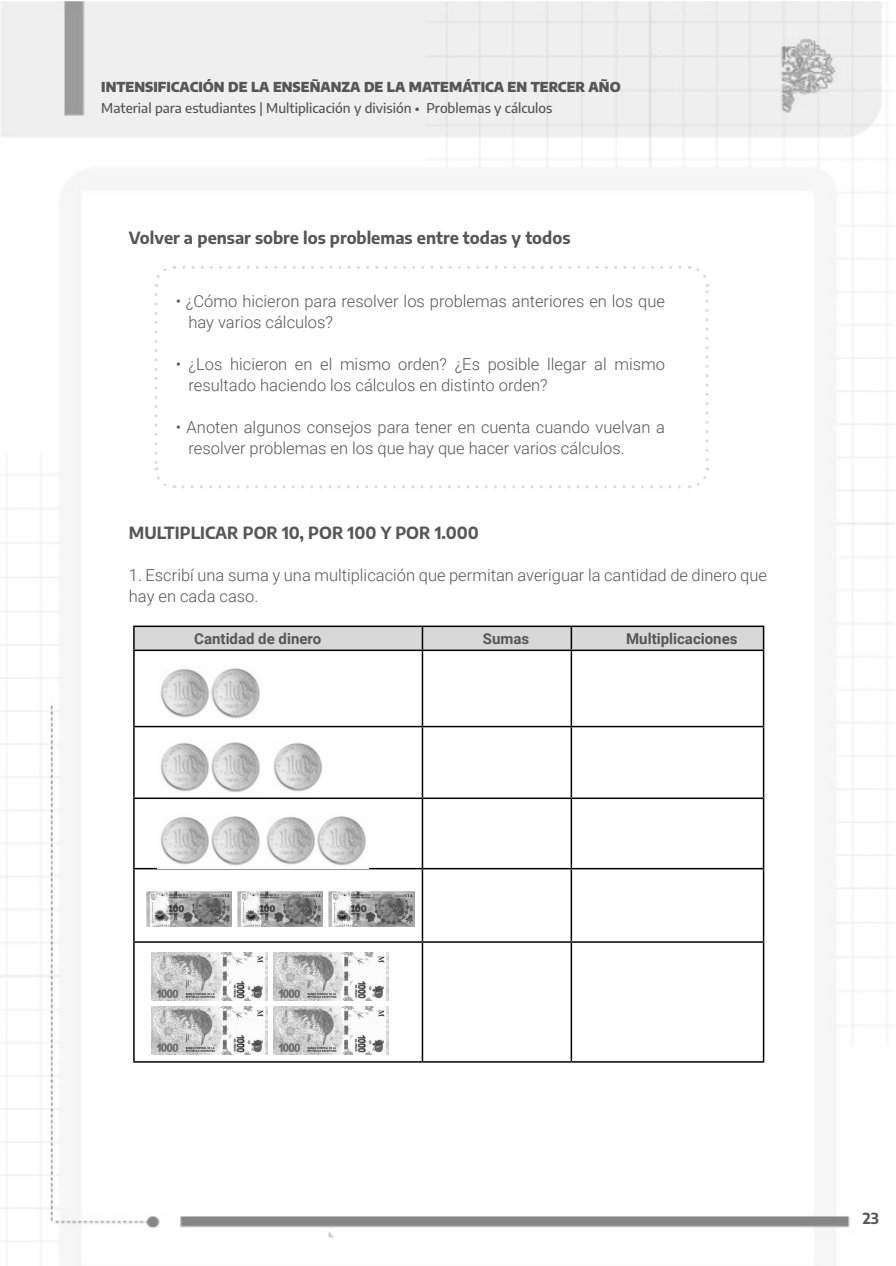
<style>
.page{position:relative;width:896px;height:1266px;background:#fff}
.page>*{position:absolute;margin:0;border:0;box-sizing:border-box;transform-origin:0 0}
.recuedros{font:300 16.5px/21px "Roboto";color:#565656}
.Título_2{font:300 16.5px/21px "Roboto";color:#565656}
.Título_2-2{font:700 16.5px "Encode Sans";color:#565656}
.List_Paragraph{font:700 15px "Roboto";color:#565656}
.t1{font:700 15px "Encode Sans";color:#565656}
.t2{font:500 13.5px "Encode Sans";color:#565656}
.t3{font:900 13.5px "Encode Sans";color:#565656}
</style>
<div class="page">
<img style="left:1px;top:1px;width:893px;height:1242px">
<div style="left:135px;top:627px;width:627px;height:22px;background:#d8d8d8"></div>
<hr style="left:133px;top:625px;width:289px;height:2px;background:#000">
<hr style="left:133px;top:627px;width:2px;height:22px;background:#000">
<hr style="left:422px;top:625px;width:149px;height:2px;background:#000">
<hr style="left:421px;top:627px;width:2px;height:22px;background:#000">
<hr style="left:571px;top:625px;width:193px;height:2px;background:#000">
<hr style="left:570px;top:627px;width:2px;height:22px;background:#000">
<hr style="left:762px;top:627px;width:2px;height:22px;background:#000">
<hr style="left:133px;top:649px;width:289px;height:2px;background:#000">
<hr style="left:133px;top:651px;width:2px;height:74px;background:#000">
<hr style="left:422px;top:649px;width:149px;height:2px;background:#000">
<hr style="left:421px;top:651px;width:2px;height:74px;background:#000">
<hr style="left:571px;top:649px;width:193px;height:2px;background:#000">
<hr style="left:570px;top:651px;width:2px;height:74px;background:#000">
<hr style="left:762px;top:651px;width:2px;height:74px;background:#000">
<hr style="left:133px;top:725px;width:289px;height:2px;background:#000">
<hr style="left:133px;top:727px;width:2px;height:70px;background:#000">
<hr style="left:422px;top:725px;width:149px;height:2px;background:#000">
<hr style="left:421px;top:727px;width:2px;height:70px;background:#000">
<hr style="left:571px;top:725px;width:193px;height:2px;background:#000">
<hr style="left:570px;top:727px;width:2px;height:70px;background:#000">
<hr style="left:762px;top:727px;width:2px;height:70px;background:#000">
<hr style="left:133px;top:797px;width:289px;height:2px;background:#000">
<hr style="left:133px;top:799px;width:2px;height:68px;background:#000">
<hr style="left:422px;top:797px;width:149px;height:2px;background:#000">
<hr style="left:421px;top:799px;width:2px;height:68px;background:#000">
<hr style="left:571px;top:797px;width:193px;height:2px;background:#000">
<hr style="left:570px;top:799px;width:2px;height:68px;background:#000">
<hr style="left:762px;top:799px;width:2px;height:68px;background:#000">
<hr style="left:133px;top:867px;width:289px;height:2px;background:#000">
<hr style="left:133px;top:869px;width:2px;height:72px;background:#000">
<hr style="left:422px;top:867px;width:149px;height:2px;background:#000">
<hr style="left:421px;top:869px;width:2px;height:72px;background:#000">
<hr style="left:571px;top:867px;width:193px;height:2px;background:#000">
<hr style="left:570px;top:869px;width:2px;height:72px;background:#000">
<hr style="left:762px;top:869px;width:2px;height:72px;background:#000">
<hr style="left:133px;top:941px;width:289px;height:1px;background:#000">
<hr style="left:133px;top:942px;width:2px;height:119px;background:#000">
<hr style="left:422px;top:941px;width:149px;height:1px;background:#000">
<hr style="left:421px;top:942px;width:2px;height:119px;background:#000">
<hr style="left:571px;top:941px;width:193px;height:1px;background:#000">
<hr style="left:570px;top:942px;width:2px;height:119px;background:#000">
<hr style="left:762px;top:942px;width:2px;height:119px;background:#000">
<hr style="left:133px;top:1061px;width:289px;height:1px;background:#000">
<hr style="left:422px;top:1061px;width:149px;height:1px;background:#000">
<hr style="left:571px;top:1061px;width:193px;height:1px;background:#000">
<svg style="left:154px;top:294px;width:21px;height:196px"></svg>
<svg style="left:183px;top:467px;width:527px;height:21px"></svg>
<svg style="left:689px;top:264px;width:19px;height:195px"></svg>
<svg style="left:153px;top:266px;width:527px;height:21px"></svg>
<img style="left:237px;top:891px;width:86px;height:35px">
<img style="left:329px;top:891px;width:85px;height:35px">
<img style="left:146px;top:891px;width:85px;height:35px">
<img style="left:157px;top:811px;width:105px;height:57px">
<img style="left:157px;top:738px;width:105px;height:56px">
<img style="left:157px;top:663px;width:105px;height:57px">
<img style="left:270px;top:738px;width:53px;height:56px">
<img style="left:264px;top:811px;width:105px;height:57px">
<img style="left:152px;top:952px;width:115px;height:48px">
<img style="left:152px;top:1006px;width:115px;height:48px">
<img style="left:273px;top:952px;width:115px;height:48px">
<img style="left:273px;top:1006px;width:115px;height:48px">
<p class="t3" style="left:101px;top:76px;width:521px">INTENSIFICACIÓN DE LA ENSEÑANZA DE LA MATEMÁTICA EN TERCER AÑO</p>
<p class="t2" style="left:101px;top:98px;width:452px">Material para estudiantes | Multiplicación y división • Problemas y cálculos</p>
<p class="Título_2-2" style="left:129px;top:226px;width:443px">Volver a pensar sobre los problemas entre todas y todos</p>
<p class="recuedros" style="left:188px;top:290px;width:478px;text-indent:-13px">• ¿Cómo hicieron para resolver los problemas anteriores en los que hay varios cálculos?</p>
<p class="recuedros" style="left:188px;top:353px;width:478px;text-indent:-13px">• ¿Los hicieron en el mismo orden? ¿Es posible llegar al mismo resultado haciendo los cálculos en distinto orden?</p>
<p class="recuedros" style="left:188px;top:416px;width:478px;text-indent:-13px">• Anoten algunos consejos para tener en cuenta cuando vuelvan a resolver problemas en los que hay que hacer varios cálculos.</p>
<p class="Título_2-2" style="left:129px;top:520px;width:351px">MULTIPLICAR POR 10, POR 100 Y POR 1.000</p>
<p class="Título_2" style="left:129px;top:563px;width:639px">1. Escribí una suma y una multiplicación que permitan averiguar la cantidad de dinero que hay en cada caso.</p>
<p class="List_Paragraph" style="left:194px;top:628px;width:128px">Cantidad de dinero</p>
<p class="List_Paragraph" style="left:483px;top:628px;width:48px">Sumas</p>
<p class="List_Paragraph" style="left:626px;top:628px;width:113px">Multiplicaciones</p>
<p class="t1" style="left:862px;top:1207px;width:18px">23</p>
</div>
